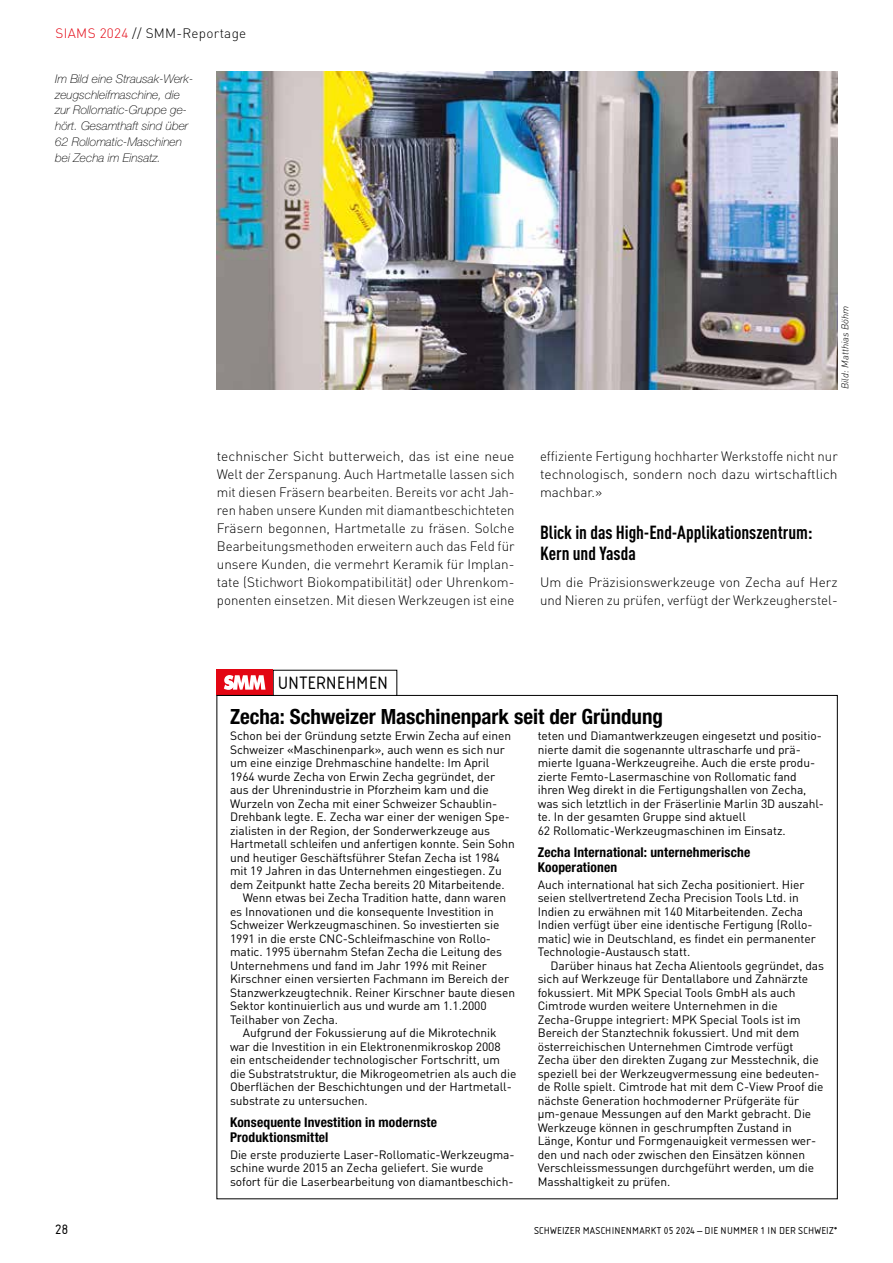
<style>
.page{position:relative;width:893px;height:1263px;background:#fff}
.page>*{position:absolute;margin:0;border:0;box-sizing:border-box;transform-origin:0 0}
.t1{font:700 condensed 21px "Helvetica Neue LT Std";color:#000}
.t2{font:700 condensed 18.75px/21px "DIN Pro";color:#000}
.t3{font:18.75px "Isonorm Pro";color:#000}
.t4{font:14.25px "Isonorm Pro";color:#000}
.t5{font:300 13.5px/18px "DIN Pro";color:#000;text-align:justify}
.t6{font:700 condensed 13.5px/15px "Helvetica Neue LT Std";letter-spacing:.01em;color:#000}
.t7{font:300 13.5px "DIN Pro";letter-spacing:.02em;color:#000}
.t8{font:12px/13.5px "DIN Pro";letter-spacing:-.005em;color:#000}
.t9{font:italic 100 12px/15.8px "Helvetica Neue LT Std";color:#000}
.t10{font:10.5px "Isonorm Pro";letter-spacing:.02em;color:#000}
.t11{font:italic 300 9.75px "DIN Pro";color:#000}
.s1{color:#e30613}
</style>
<div class="page">
<img style="left:217px;top:71px;width:621px;height:318px">
<div style="left:273px;top:670px;width:124px;height:26px;border:1px solid #000"></div>
<div style="left:216px;top:670px;width:57px;height:25px;background:#e30613"></div>
<svg style="left:224px;top:675px;width:41px;height:15px"></svg>
<hr style="left:216px;top:695px;width:57px;height:1px;background:#000">
<p class="t7" style="left:55px;top:24px;width:192px"><span class="s1">SIAMS 2024</span> // SMM-Reportage</p>
<p class="t9" style="left:55px;top:71px;width:140px">Im Bild eine Strausak-Werk&shy;zeugschleifmaschine, die zur Rollomatic-Gruppe ge&shy;hört. Gesamthaft sind über<br>62 Rollomatic-Maschinen bei Zecha im Einsatz.</p>
<p class="t11" style="left:839px;top:389px;width:85px;rotate:-90deg">Bild: Matthias Böhm</p>
<p class="t5" style="left:217px;top:447px;width:299px">technischer Sicht butterweich, das ist eine neue Welt der Zerspanung. Auch Hartmetalle lassen sich mit diesen Fräsern bearbeiten. Bereits vor acht Jah&shy;ren haben unsere Kunden mit diamantbeschichteten Fräsern begonnen, Hartmetalle zu fräsen. Solche Bearbeitungsmethoden erweitern auch das Feld für unsere Kunden, die vermehrt Keramik für Implan&shy;tate (Stichwort Biokompatibilität) oder Uhrenkom&shy;ponenten einsetzen. Mit diesen Werkzeugen ist eine</p>
<p class="t5" style="left:540px;top:447px;width:299px">effiziente Fertigung hochharter Werkstoffe nicht nur technologisch, sondern noch dazu wirtschaftlich machbar.»</p>
<h2 class="t2" style="left:540px;top:521px;width:274px">Blick in das High-End-Applikationszentrum:<br>Kern und Yasda</h2>
<p class="t5" style="left:540px;top:573px;width:299px">Um die Präzisionswerkzeuge von Zecha auf Herz und Nieren zu prüfen, verfügt der Werkzeugherstel-</p>
<h2 class="t3" style="left:278px;top:672px;width:112px">UNTERNEHMEN</h2>
<h1 class="t1" style="left:230px;top:703px;width:434px">Zecha: Schweizer Maschinenpark seit der Gründung</h1>
<p class="t8" style="left:230px;top:728px;width:283px">Schon bei der Gründung setzte Erwin Zecha auf einen</p>
<p class="t8" style="left:230px;top:742px;width:276px">Schweizer «Maschinenpark», auch wenn es sich nur</p>
<p class="t8" style="left:230px;top:755px;width:261px">um eine einzige Drehmaschine handelte: Im April</p>
<p class="t8" style="left:230px;top:769px;width:267px">1964 wurde Zecha von Erwin Zecha gegründet, der</p>
<p class="t8" style="left:230px;top:782px;width:260px">aus der Uhrenindustrie in Pforzheim kam und die</p>
<p class="t8" style="left:230px;top:796px;width:269px">Wurzeln von Zecha mit einer Schweizer Schaublin-</p>
<p class="t8" style="left:230px;top:809px;width:281px">Drehbank legte. E. Zecha war einer der wenigen Spe-</p>
<p class="t8" style="left:230px;top:823px;width:262px">zialisten in der Region, der Sonderwerkzeuge aus</p>
<p class="t8" style="left:230px;top:836px;width:286px">Hartmetall schleifen und anfertigen konnte. Sein Sohn</p>
<p class="t8" style="left:230px;top:850px;width:271px">und heutiger Geschäftsführer Stefan Zecha ist 1984</p>
<p class="t8" style="left:230px;top:863px;width:273px">mit 19 Jahren in das Unternehmen eingestiegen. Zu</p>
<p class="t8" style="left:230px;top:877px;width:276px">dem Zeitpunkt hatte Zecha bereits 20 Mitarbeitende.</p>
<p class="t8" style="left:243px;top:890px;width:265px">Wenn etwas bei Zecha Tradition hatte, dann waren</p>
<p class="t8" style="left:230px;top:904px;width:265px">es Innovationen und die konsequente Investition in</p>
<p class="t8" style="left:230px;top:917px;width:271px">Schweizer Werkzeugmaschinen. So investierten sie</p>
<p class="t8" style="left:230px;top:931px;width:263px">1991 in die erste CNC-Schleifmaschine von Rollo-</p>
<p class="t8" style="left:230px;top:944px;width:274px">matic. 1995 übernahm Stefan Zecha die Leitung des</p>
<p class="t8" style="left:230px;top:958px;width:258px">Unternehmens und fand im Jahr 1996 mit Reiner</p>
<p class="t8" style="left:230px;top:971px;width:281px">Kirschner einen versierten Fachmann im Bereich der</p>
<p class="t8" style="left:230px;top:985px;width:287px">Stanzwerkzeugtechnik. Reiner Kirschner baute diesen</p>
<p class="t8" style="left:230px;top:998px;width:258px">Sektor kontinuierlich aus und wurde am 1.1.2000</p>
<p class="t8" style="left:230px;top:1012px;width:110px">Teilhaber von Zecha.</p>
<p class="t8" style="left:243px;top:1025px;width:255px">Aufgrund der Fokussierung auf die Mikrotechnik</p>
<p class="t8" style="left:230px;top:1039px;width:272px">war die Investition in ein Elektronenmikroskop 2008</p>
<p class="t8" style="left:230px;top:1052px;width:272px">ein entscheidender technologischer Fortschritt, um</p>
<p class="t8" style="left:230px;top:1066px;width:288px">die Substratstruktur, die Mikrogeometrien als auch die</p>
<p class="t8" style="left:230px;top:1079px;width:283px">Oberflächen der Beschichtungen und der Hartmetall-</p>
<p class="t8" style="left:230px;top:1093px;width:139px">substrate zu untersuchen.</p>
<p class="t6" style="left:230px;top:1114px;width:209px">Konsequente Investition in modernste<br>Produktionsmittel</p>
<p class="t8" style="left:230px;top:1147px;width:286px">Die erste produzierte Laser-Rollomatic-Werkzeugma&shy;schine wurde 2015 an Zecha geliefert. Sie wurde sofort für die Laserbearbeitung von diamantbeschich-</p>
<p class="t8" style="left:538px;top:728px;width:288px">teten und Diamantwerkzeugen eingesetzt und positio&shy;nierte damit die sogenannte ultrascharfe und prä&shy;mierte Iguana-Werkzeugreihe. Auch die erste produ&shy;zierte Femto-Lasermaschine von Rollomatic fand ihren Weg direkt in die Fertigungshallen von Zecha, was sich letztlich in der Fräserlinie Marlin 3D auszahl&shy;te. In der gesamten Gruppe sind aktuell<br>62 Rollomatic-Werkzeugmaschinen im Einsatz.</p>
<p class="t6" style="left:538px;top:844px;width:214px">Zecha International: unternehmerische<br>Kooperationen</p>
<p class="t8" style="left:538px;top:877px;width:279px">Auch international hat sich Zecha positioniert. Hier seien stellvertretend Zecha Precision Tools Ltd. in Indien zu erwähnen mit 140 Mitarbeitenden. Zecha Indien verfügt über eine identische Fertigung (Rollo&shy;matic) wie in Deutschland, es findet ein permanenter Technologie-Austausch statt.</p>
<p class="t8" style="left:538px;top:958px;width:288px;text-indent:13px">Darüber hinaus hat Zecha Alientools gegründet, das sich auf Werkzeuge für Dentallabore und Zahnärzte fokussiert. Mit MPK Special Tools GmbH als auch Cimtrode wurden weitere Unternehmen in die Zecha-Gruppe integriert: MPK Special Tools ist im Bereich der Stanztechnik fokussiert. Und mit dem österreichischen Unternehmen Cimtrode verfügt Zecha über den direkten Zugang zur Messtechnik, die speziell bei der Werkzeugvermessung eine bedeuten&shy;de Rolle spielt. Cimtrode hat mit dem C-View Proof die nächste Generation hochmoderner Prüfgeräte für µm-genaue Messungen auf den Markt gebracht. Die Werkzeuge können in geschrumpften Zustand in Länge, Kontur und Formgenauigkeit vermessen wer&shy;den und nach oder zwischen den Einsätzen können Verschleissmessungen durchgeführt werden, um die Masshaltigkeit zu prüfen.</p>
<p class="t4" style="left:55px;top:1221px;width:15px">28</p>
<p class="t10" style="left:534px;top:1225px;width:305px">SCHWEIZER MASCHINENMARKT 05 2024 – DIE NUMMER 1 IN DER SCHWEIZ*</p>
</div>
